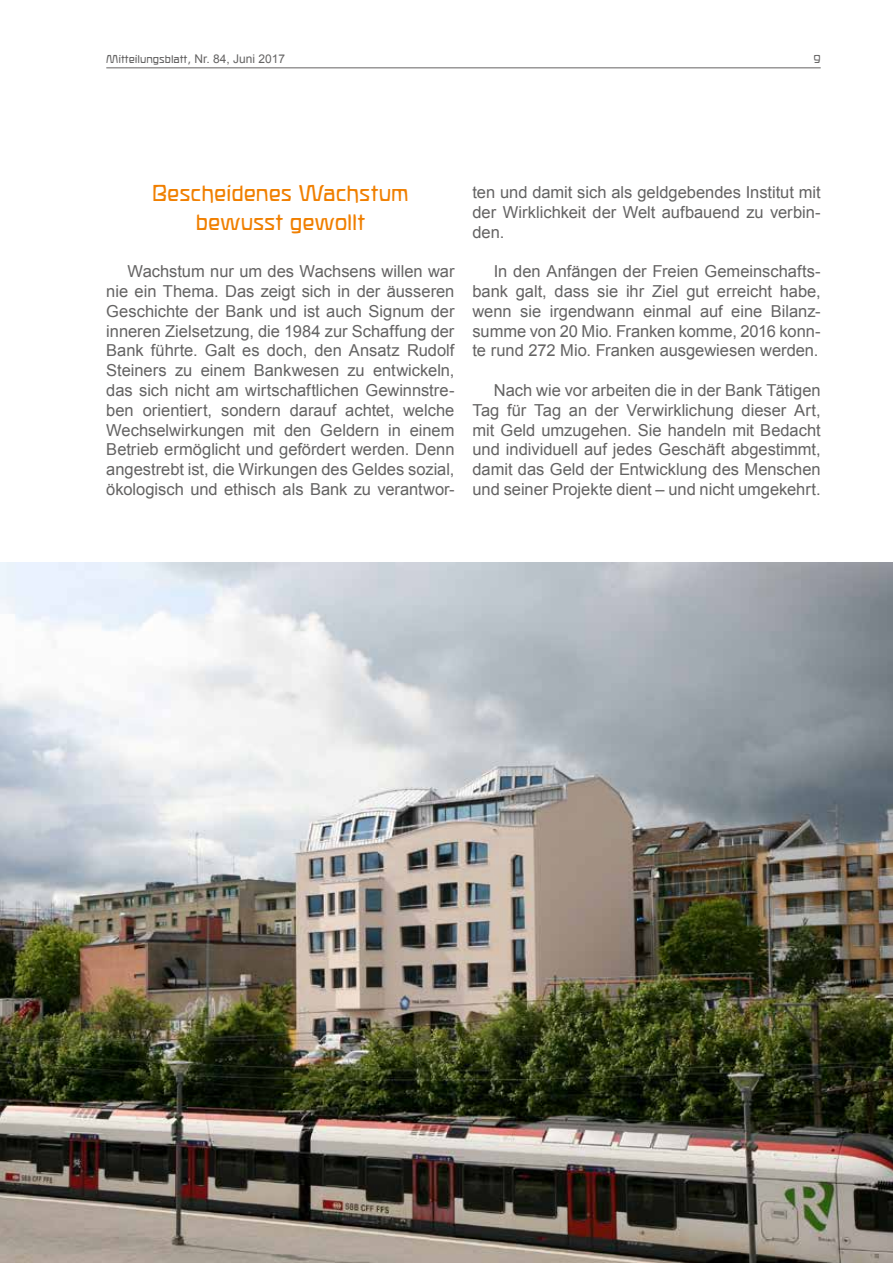
<style>
.page{position:relative;width:893px;height:1263px;background:#fff}
.page>*{position:absolute;margin:0;border:0;box-sizing:border-box;transform-origin:0 0}
.t1{font:24px/28.8px "ROBIRKE";letter-spacing:-.005em;color:#f07f00;text-align:center}
.t2{font:16.5px/19.8px "Arial";color:#646363;text-align:justify}
.t3{font:12px "ROBIRKE";color:#646363}
.s1{font-family:"Arial"}
</style>
<div class="page">
<img style="left:0;top:563px;width:893px;height:700px">
<hr style="left:106px;top:68px;width:715px;height:1px;background:#646363">
<p class="t3" style="left:106px;top:53px;width:180px">Mitteilungsblatt, <span class="s1">Nr. 84, Juni 2017</span></p>
<p class="t3" style="left:813px;top:52px;width:9px">9</p>
<h1 class="t1" style="left:152px;top:179px;width:258px">Bescheidenes Wachstum bewusst gewollt</h1>
<p class="t2" style="left:106px;top:262px;width:350px;text-indent:21px">Wachstum nur um des Wachsens willen war nie ein Thema. Das zeigt sich in der äusseren Geschichte der Bank und ist auch Signum der inneren Zielsetzung, die 1984 zur Schaffung der Bank führte. Galt es doch, den Ansatz Rudolf Steiners zu einem Bankwesen zu entwickeln, das sich nicht am wirtschaftlichen Gewinnstre&shy;ben orientiert, sondern darauf achtet, welche Wechselwirkungen mit den Geldern in einem Betrieb ermöglicht und gefördert werden. Denn angestrebt ist, die Wirkungen des Geldes sozial, ökologisch und ethisch als Bank zu verantwor-</p>
<p class="t2" style="left:472px;top:182px;width:350px">ten und damit sich als geldgebendes Institut mit der Wirklichkeit der Welt aufbauend zu verbin&shy;den.</p>
<p class="t2" style="left:472px;top:262px;width:350px;text-indent:21px">In den Anfängen der Freien Gemeinschafts&shy;bank galt, dass sie ihr Ziel gut erreicht habe, wenn sie irgendwann einmal auf eine Bilanz&shy;summe von 20 Mio. Franken komme, 2016 konn&shy;te rund 272 Mio. Franken ausgewiesen werden.</p>
<p class="t2" style="left:472px;top:380px;width:350px;text-indent:21px">Nach wie vor arbeiten die in der Bank Tätigen Tag für Tag an der Verwirklichung dieser Art, mit Geld umzugehen. Sie handeln mit Bedacht und individuell auf jedes Geschäft abgestimmt, damit das Geld der Entwicklung des Menschen und seiner Projekte dient – und nicht umgekehrt.</p>
</div>
